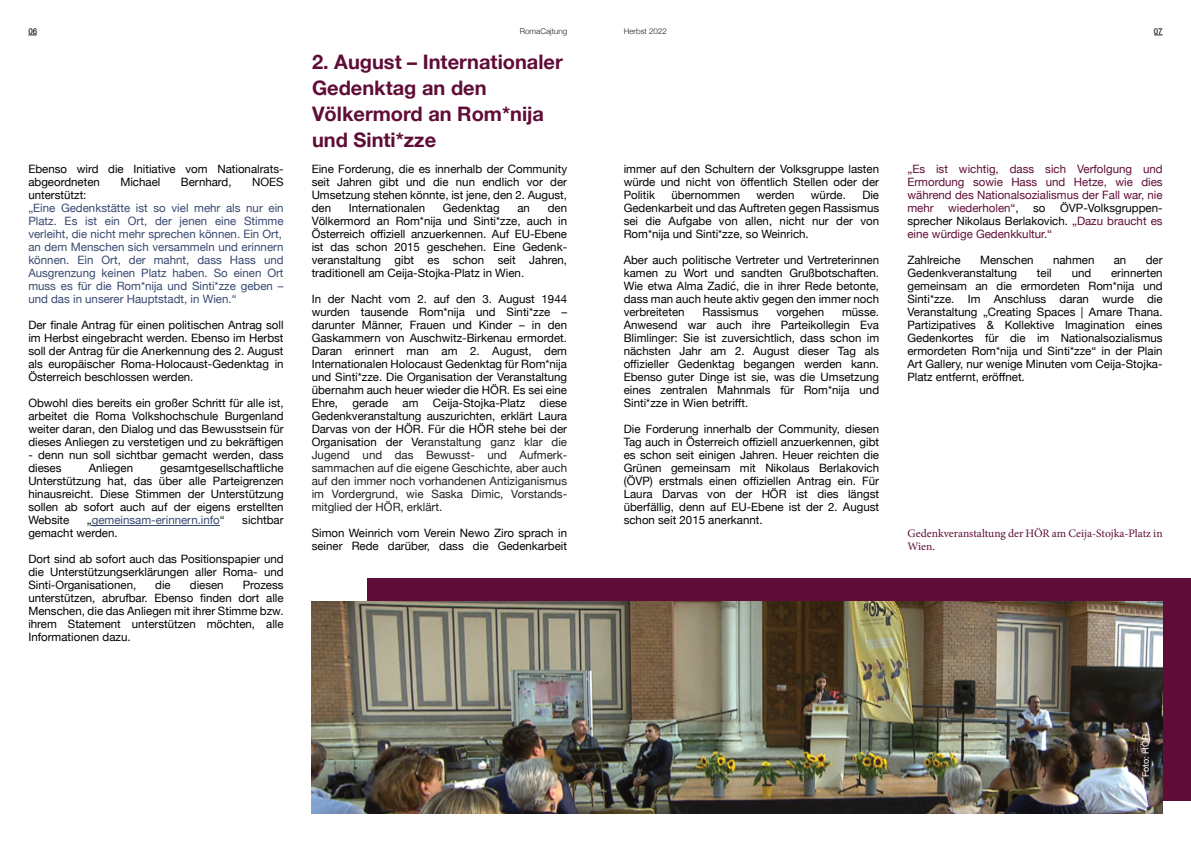
<style>
.page{position:relative;width:1191px;height:842px;background:#fff}
.page>*{position:absolute;margin:0;border:0;box-sizing:border-box;transform-origin:0 0}
.t1{font:700 20px/26px "Helvetica Neue";color:#5f0d36}
.t2{font:11.5px/13px "Helvetica Neue";color:#000;text-align:justify}
.t3{font:11.5px/13px "Helvetica Neue";color:#374870}
.t4{font:11.5px/13px "Helvetica Neue";color:#5f0d36;text-align:justify}
.t5{font:11.5px/13px "Minion Pro";color:#5f0d36}
.t6{font:9px "Helvetica Neue";color:#fff}
.t7{font:300 8px "Helvetica Neue";color:#231f20}
.t8{font:500 8px "Helvetica Neue";color:#231f20}
.s1{color:#5f0d36}
.s2{color:#231f20}
.s3{color:#000}
</style>
<div class="page">
<div style="left:367px;top:578px;width:824px;height:223px;background:#5f0d36"></div>
<img style="left:312px;top:602px;width:850px;height:212px">
<hr style="left:92px;top:525px;width:128px;height:1px;background:#374870">
<p class="t8" style="left:28px;top:26px;width:10px">06</p>
<p class="t7" style="left:520px;top:26px;width:49px">RomaCajtung</p>
<p class="t7" style="left:624px;top:26px;width:45px">Herbst 2022</p>
<p class="t8" style="left:1153px;top:26px;width:10px">07</p>
<h1 class="t1" style="left:312px;top:48px;width:252px">2. August – Internationaler<br>Gedenktag an den<br>Völkermord an Rom*nĳa und Sinti*zze</h1>
<p class="t2" style="left:312px;top:162px;width:257px">Eine Forderung, die es innerhalb der Community seit Jahren gibt und die nun endlich vor der Umsetzung stehen könnte, ist jene, den 2. August, den</p>
<p class="t2" style="left:623px;top:162px;width:257px">immer auf den Schultern der Volksgruppe lasten würde und nicht von öffentlich Stellen oder der Politik</p>
<p class="t4" style="left:907px;top:162px;width:257px">„Es ist wichtig, dass sich Verfolgung und Ermordung sowie Hass und Hetze, wie dies während des Nationalsozialismus der Fall war, nie mehr</p>
<p class="t2" style="left:28px;top:162px;width:257px">Ebenso wird die Initiative vom Nationalrats&shy;abgeordneten</p>
<p class="t2" style="left:120px;top:175px;width:42px">Michael</p>
<p class="t2" style="left:181px;top:175px;width:52px">Bernhard,</p>
<p class="t2" style="left:252px;top:175px;width:33px">NOES</p>
<p class="t2" style="left:623px;top:188px;width:257px;text-indent:239px">Die Gedenkarbeit und das Auftreten gegen Rassismus sei die Aufgabe von allen, nicht nur der von Rom*nĳa und Sinti*zze, so Weinrich.</p>
<p class="t2" style="left:623px;top:253px;width:257px">Aber auch politische Vertreter und Vertreterinnen kamen zu Wort und sandten Grußbotschaften.<br>Wie etwa Alma Zadić, die in ihrer Rede betonte, dass man auch heute aktiv gegen den immer noch verbreiteten</p>
<p class="t2" style="left:671px;top:188px;width:70px">übernommen</p>
<p class="t2" style="left:756px;top:188px;width:39px">werden</p>
<p class="t2" style="left:811px;top:188px;width:36px">würde.</p>
<p class="t2" style="left:28px;top:188px;width:60px">unterstützt:</p>
<p class="t3" style="left:28px;top:201px;width:257px">„Eine Gedenkstätte ist so viel mehr als nur ein Platz. Es ist ein Ort, der jenen eine Stimme verleiht, die nicht mehr sprechen können. Ein Ort, an dem Menschen sich versammeln und erinnern können. Ein Ort, der mahnt, dass Hass und Ausgrenzung keinen Platz haben. So einen Ort muss es für die Rom*nĳa und Sinti*zze geben – und das in unserer Hauptstadt, in Wien.“</p>
<p class="t2" style="left:28px;top:318px;width:257px">Der finale Antrag für einen politischen Antrag soll im Herbst eingebracht werden. Ebenso im Herbst soll der Antrag für die Anerkennung des 2. August als europäischer Roma-Holocaust-Gedenktag in Österreich beschlossen werden.</p>
<p class="t2" style="left:28px;top:396px;width:257px">Obwohl dies bereits ein großer Schritt für alle ist, arbeitet die Roma Volkshochschule Burgenland weiter daran, den Dialog und das Bewusstsein für dieses Anliegen zu verstetigen und zu bekräftigen</p>
<p class="t2" style="left:28px;top:448px;width:257px">- denn nun soll sichtbar gemacht werden, dass dieses</p>
<p class="t2" style="left:907px;top:201px;width:257px;text-indent:153px">ÖVP-Volksgruppen&shy;sprecher Nikolaus Berlakovich. <span class="s1">„Dazu braucht es eine würdige Gedenkkultur.“</span></p>
<p class="t2" style="left:907px;top:253px;width:55px">Zahlreiche</p>
<p class="t2" style="left:980px;top:253px;width:55px">Menschen</p>
<p class="t2" style="left:1053px;top:253px;width:43px">nahmen</p>
<p class="t2" style="left:1113px;top:253px;width:14px">an</p>
<p class="t2" style="left:1145px;top:253px;width:18px">der</p>
<p class="t2" style="left:907px;top:266px;width:111px">Gedenkveranstaltung</p>
<p class="t2" style="left:1037px;top:266px;width:16px">teil</p>
<p class="t2" style="left:1071px;top:266px;width:21px">und</p>
<p class="t2" style="left:349px;top:201px;width:78px">Internationalen</p>
<p class="t2" style="left:443px;top:201px;width:58px">Gedenktag</p>
<p class="t2" style="left:517px;top:201px;width:14px">an</p>
<p class="t2" style="left:312px;top:201px;width:257px;text-indent:236px">den Völkermord an Rom*nĳa und Sinti*zze, auch in Österreich offiziell anzuerkennen. Auf EU-Ebene ist das schon 2015 geschehen. Eine Gedenk&shy;veranstaltung gibt es schon seit Jahren, traditionell am Ceĳa-Stojka-Platz in Wien.</p>
<p class="t2" style="left:312px;top:292px;width:257px">In der Nacht vom 2. auf den 3. August 1944 wurden tausende Rom*nĳa und Sinti*zze – darunter Männer, Frauen und Kinder – in den Gaskammern von Auschwitz-Birkenau ermordet.<br>Daran erinnert man am 2. August, dem Internationalen Holocaust Gedenktag für Rom*nĳa und Sinti*zze. Die Organisation der Veranstaltung übernahm auch heuer wieder die HÖR. Es sei eine Ehre, gerade am Ceĳa-Stojka-Platz diese Gedenkveranstaltung auszurichten, erklärt Laura Darvas von der HÖR. Für die HÖR stehe bei der Organisation der Ve<span class="s2">ranstaltung ganz klar die Jugend und das Bewusst- und Aufmerk&shy;sammachen auf die eigene Geschichte, aber auch auf den immer noch vorhandenen Antiziganismus im Vordergrund, wie Saska Dimic, Vorstands&shy;mitglied der HÖR, erklärt.</span></p>
<p class="t2" style="left:312px;top:526px;width:257px">Simon Weinrich vom Verein Newo Ziro sprach in seiner Rede darüber, dass die Gedenkarbeit</p>
<p class="t4" style="left:948px;top:201px;width:72px">wiederholen“<span class="s3">,</span></p>
<p class="t2" style="left:1033px;top:201px;width:14px">so</p>
<p class="t2" style="left:907px;top:266px;width:257px;text-indent:204px">erinnerten gemeinsam an die ermordeten Rom*nĳa und Sinti*zze. Im Anschluss daran wurde die Veranstaltung „Creating Spaces | Amare Thana.<br>Partizipatives &amp; Kollektive Imagination eines Gedenkortes für die im Nationalsozialismus ermordeten Rom*nĳa und Sinti*zze“ in der Plain Art Gallery, nur wenige Minuten vom Ceĳa-Stojka-Platz entfernt, eröffnet.</p>
<p class="t2" style="left:702px;top:305px;width:57px">Rassismus</p>
<p class="t2" style="left:776px;top:305px;width:49px">vorgehen</p>
<p class="t2" style="left:623px;top:305px;width:257px;text-indent:218px">müsse.<br>Anwesend war auch ihre Parteikollegin Eva Blimlinger: Sie ist zuversichtlich, dass schon im nächsten Jahr am 2. August dieser Tag als offizieller Gedenktag begangen werden kann.<br>Ebenso guter Dinge ist sie, was die Umsetzung eines zentralen Mahnmals für Rom*nĳa und Sinti*zze in Wien betrifft.</p>
<p class="t2" style="left:623px;top:422px;width:257px">Die Forderung innerhalb der Community, diesen Tag auch in Österreich offiziell anzuerkennen, gibt es schon seit einigen Jahren. Heuer reichten die Grünen gemeinsam mit Nikolaus Berlakovich (ÖVP) erstmals einen offiziellen Antrag ein. Für Laura Darvas von der HÖR ist dies längst überfällig, denn auf EU-Ebene ist der 2. August schon seit 2015 anerkannt.</p>
<p class="t2" style="left:28px;top:461px;width:257px;text-indent:132px">gesamtgesellschaftliche Unterstützung hat, das über alle Parteigrenzen hinausreicht. Diese Stimmen der Unterstützung sollen ab sofort auch auf der eigens erstellten Website</p>
<p class="t2" style="left:89px;top:461px;width:46px">Anliegen</p>
<p class="t3" style="left:87px;top:513px;width:139px"><span class="s3">„</span>gemeinsam-erinnern.info<span class="s2">“</span></p>
<p class="t2" style="left:242px;top:513px;width:43px">sichtbar</p>
<p class="t2" style="left:28px;top:526px;width:91px">gemacht werden.</p>
<p class="t2" style="left:28px;top:552px;width:257px">Dort sind ab sofort auch das Positionspapier und die Unterstützungserklärungen aller Roma- und Sinti-Organisationen,</p>
<p class="t5" style="left:907px;top:528px;width:257px">Gedenkveranstaltung der HÖR am Ceija-Stojka-Platz in<br>Wien.</p>
<p class="t2" style="left:28px;top:578px;width:257px;text-indent:214px">Prozess unterstützen, abrufbar. Ebenso finden dort alle Menschen, die das Anliegen mit ihrer Stimme bzw. ihrem Statement unterstützen möchten, alle Informationen dazu.</p>
<p class="t2" style="left:155px;top:578px;width:17px">die</p>
<p class="t2" style="left:190px;top:578px;width:35px">diesen</p>
<p class="t6" style="left:1140px;top:777px;width:44px;rotate:-90deg">Foto: HÖR</p>
</div>
